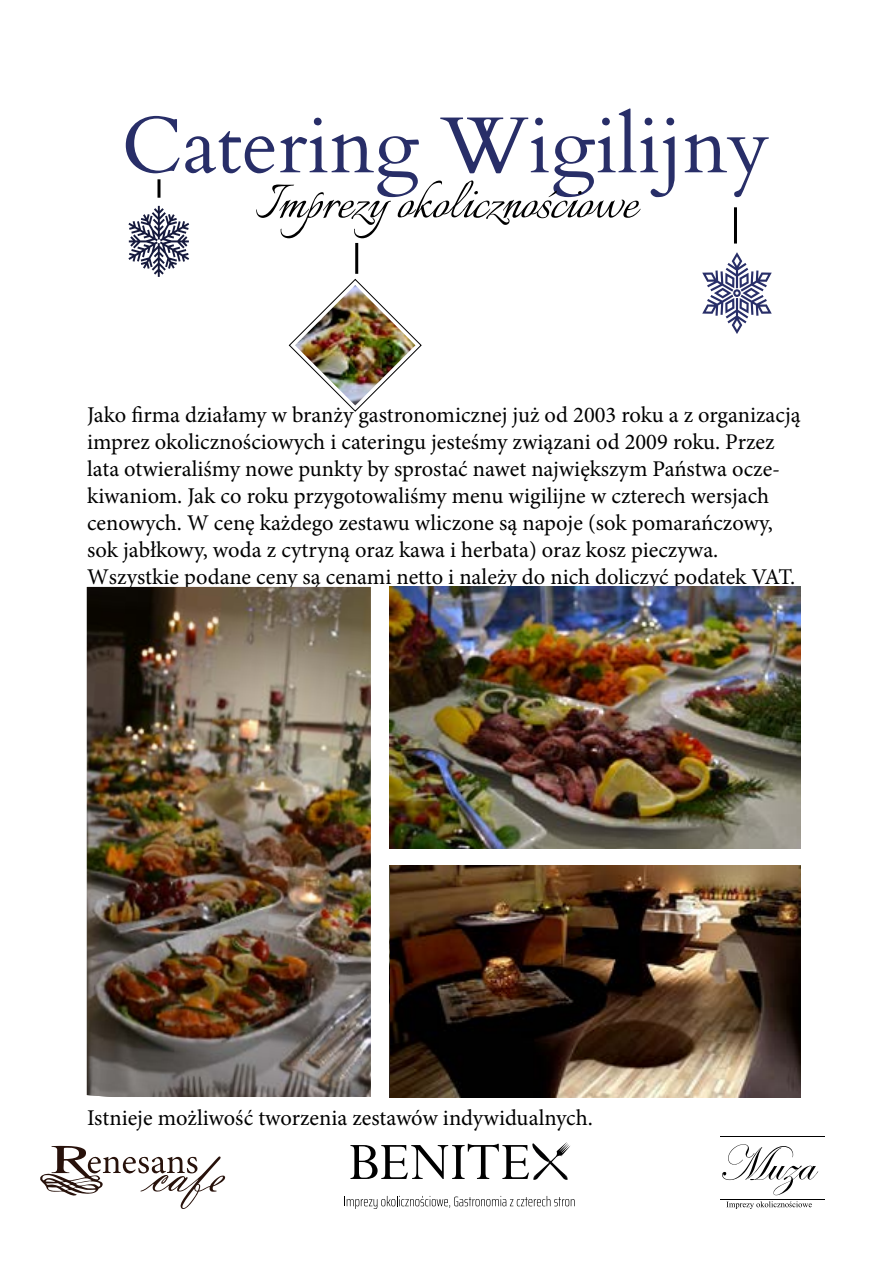
<style>
.page{position:relative;width:893px;height:1263px;background:#fff}
.page>*{position:absolute;margin:0;border:0;box-sizing:border-box;transform-origin:0 0}
.t1{font:79.5px "Cardo";color:#282e68}
.t2{font:60px "Italianno";color:#000}
.t3{font:59.25px "Perpetua";color:#000}
.t4{font:22.5px/27px "Minion Pro";color:#000}
</style>
<div class="page">
<svg style="left:532px;top:1142px;width:38px;height:38px"></svg>
<svg style="left:344px;top:1196px;width:231px;height:13px"></svg>
<svg style="left:40px;top:1146px;width:185px;height:63px"></svg>
<svg style="left:722px;top:1144px;width:96px;height:51px"></svg>
<svg style="left:726px;top:1201px;width:86px;height:8px"></svg>
<hr style="left:720px;top:1136px;width:105px;height:1px;background:#000">
<hr style="left:720px;top:1199px;width:105px;height:1px;background:#000">
<img style="left:288px;top:278px;width:134px;height:134px">
<hr style="left:157px;top:179px;width:3px;height:19px;background:#000">
<hr style="left:355px;top:243px;width:3px;height:31px;background:#000">
<hr style="left:734px;top:207px;width:3px;height:37px;background:#000">
<svg style="left:702px;top:252px;width:70px;height:82px"></svg>
<svg style="left:128px;top:206px;width:61px;height:71px"></svg>
<img style="left:87px;top:587px;width:283px;height:510px">
<img style="left:390px;top:865px;width:411px;height:232px">
<img style="left:389px;top:587px;width:411px;height:262px">
<h1 class="t1" style="left:122px;top:82px;width:650px">Catering Wigilijny</h1>
<h2 class="t2" style="left:256px;top:169px;width:383px">Imprezy okolicznościowe</h2>
<p class="t4" style="left:87px;top:401px;width:715px">Jako firma działamy w branży gastronomicznej już od 2003 roku a z organizacją imprez okolicznościowych i cateringu jesteśmy związani od 2009 roku. Przez lata otwieraliśmy nowe punkty by sprostać nawet największym Państwa ocze&shy;kiwaniom. Jak co roku przygotowaliśmy menu wigilijne w czterech wersjach cenowych. W cenę każdego zestawu wliczone są napoje (sok pomarańczowy, sok jabłkowy, woda z cytryną oraz kawa i herbata) oraz kosz pieczywa.<br>Wszystkie podane ceny są cenami netto i należy do nich doliczyć podatek VAT.</p>
<p class="t4" style="left:87px;top:1104px;width:507px">Istnieje możliwość tworzenia zestawów indywidualnych.</p>
<h3 class="t3" style="left:348px;top:1124px;width:184px">BENITE</h3>
</div>
